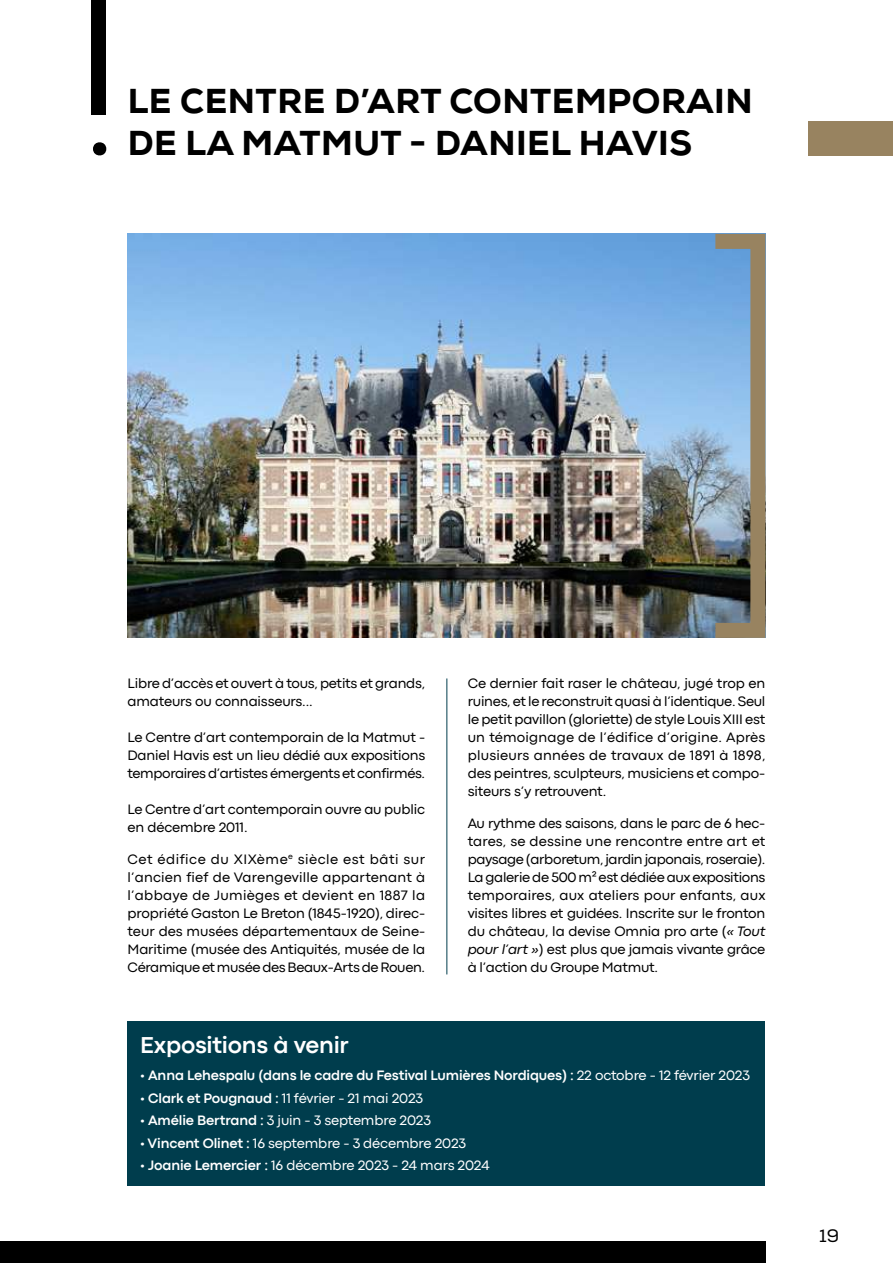
<style>
.page{position:relative;width:893px;height:1263px;background:#fff}
.page>*{position:absolute;margin:0;border:0;box-sizing:border-box;transform-origin:0 0}
.t1{font:800 34.5px/42px "Nexa";letter-spacing:.015em;color:#000}
.t2{font:700 24px "Codec Pro";letter-spacing:-.01em;color:#fff}
.t3{font:18px "Nexa";color:#000}
.t4{font:14.25px/18px "Codec Pro";letter-spacing:-.02em;color:#000;text-align:justify}
.t5{font:14.25px "Codec Pro";letter-spacing:-.01em;color:#fff}
.t6{font:700 14.25px "Codec Pro";letter-spacing:-.01em;color:#fff}
.s1{font-style:italic}
.s2{font-weight:400}
.s3{font-weight:700}
</style>
<div class="page">
<div style="left:91px;top:0;width:15px;height:115px;background:#000"></div>
<svg style="left:93px;top:142px;width:13px;height:14px"></svg>
<img style="left:128px;top:234px;width:621px;height:404px">
<hr style="left:446px;top:678px;width:1px;height:296px;background:#003d4d">
<div style="left:708px;top:234px;width:57px;height:404px;border:15px solid #988360"></div>
<div style="left:808px;top:121px;width:85px;height:34px;background:#988360"></div>
<div style="left:128px;top:1021px;width:637px;height:165px;background:#003d4d"></div>
<div style="left:0;top:1242px;width:765px;height:21px;background:#000"></div>
<h1 class="t1" style="left:128px;top:81px;width:626px">LE CENTRE D’ART CONTEMPORAIN<br>DE LA MATMUT - DANIEL HAVIS</h1>
<p class="t4" style="left:128px;top:674px;width:299px">Libre d’accès et ouvert à tous, petits et grands, amateurs ou connaisseurs...</p>
<p class="t4" style="left:128px;top:728px;width:299px">Le Centre d’art contemporain de la Matmut - Daniel Havis est un lieu dédié aux expositions temporaires d’artistes émergents et confirmés.</p>
<p class="t4" style="left:128px;top:800px;width:299px">Le Centre d’art contemporain ouvre au public en décembre 2011.</p>
<p class="t4" style="left:128px;top:850px;width:299px">Cet édifice du XIXème<sup>e</sup> siècle est bâti sur l’ancien fief de Varengeville appartenant à l’abbaye de Jumièges et devient en 1887 la propriété Gaston Le Breton (1845-1920), direc&shy;teur des musées départementaux de Seine-Maritime (musée des Antiquités, musée de la Céramique et musée des Beaux-Arts de Rouen.</p>
<p class="t4" style="left:468px;top:674px;width:299px">Ce dernier fait raser le château, jugé trop en ruines, et le reconstruit quasi à l’identique. Seul le petit pavillon (gloriette) de style Louis XIII est un témoignage de l’édifice d’origine. Après plusieurs années de travaux de 1891 à 1898, des peintres, sculpteurs, musiciens et compo&shy;siteurs s’y retrouvent.</p>
<p class="t4" style="left:468px;top:814px;width:299px">Au rythme des saisons, dans le parc de 6 hec&shy;tares, se dessine une rencontre entre art et paysage (arboretum, jardin japonais, roseraie).<br>La galerie de 500 m² est dédiée aux expositions temporaires, aux ateliers pour enfants, aux visites libres et guidées. Inscrite sur le fronton du château, la devise Omnia pro arte (<span class="s1">« Tout pour l’art »</span>) est plus que jamais vivante grâce à l’action du Groupe Matmut.</p>
<h2 class="t2" style="left:140px;top:1031px;width:210px">Expositions à venir</h2>
<p class="t6" style="left:140px;top:1067px;width:611px">• Anna Lehespalu (dans le cadre du Festival Lumières Nordiques) : <span class="s2">22 octobre - 12 février 2023</span></p>
<p class="t5" style="left:140px;top:1089px;width:284px"><span class="s3">• Clark et Pougnaud :</span> 11 février - 21 mai 2023</p>
<p class="t5" style="left:140px;top:1112px;width:292px"><span class="s3">• Amélie Bertrand :</span> 3 juin - 3 septembre 2023</p>
<p class="t5" style="left:140px;top:1134px;width:327px"><span class="s3">• Vincent Olinet :</span> 16 septembre - 3 décembre 2023</p>
<p class="t5" style="left:140px;top:1157px;width:351px"><span class="s3">• Joanie Lemercier :</span> 16 décembre 2023 - 24 mars 2024</p>
<p class="t3" style="left:819px;top:1225px;width:22px">19</p>
</div>
